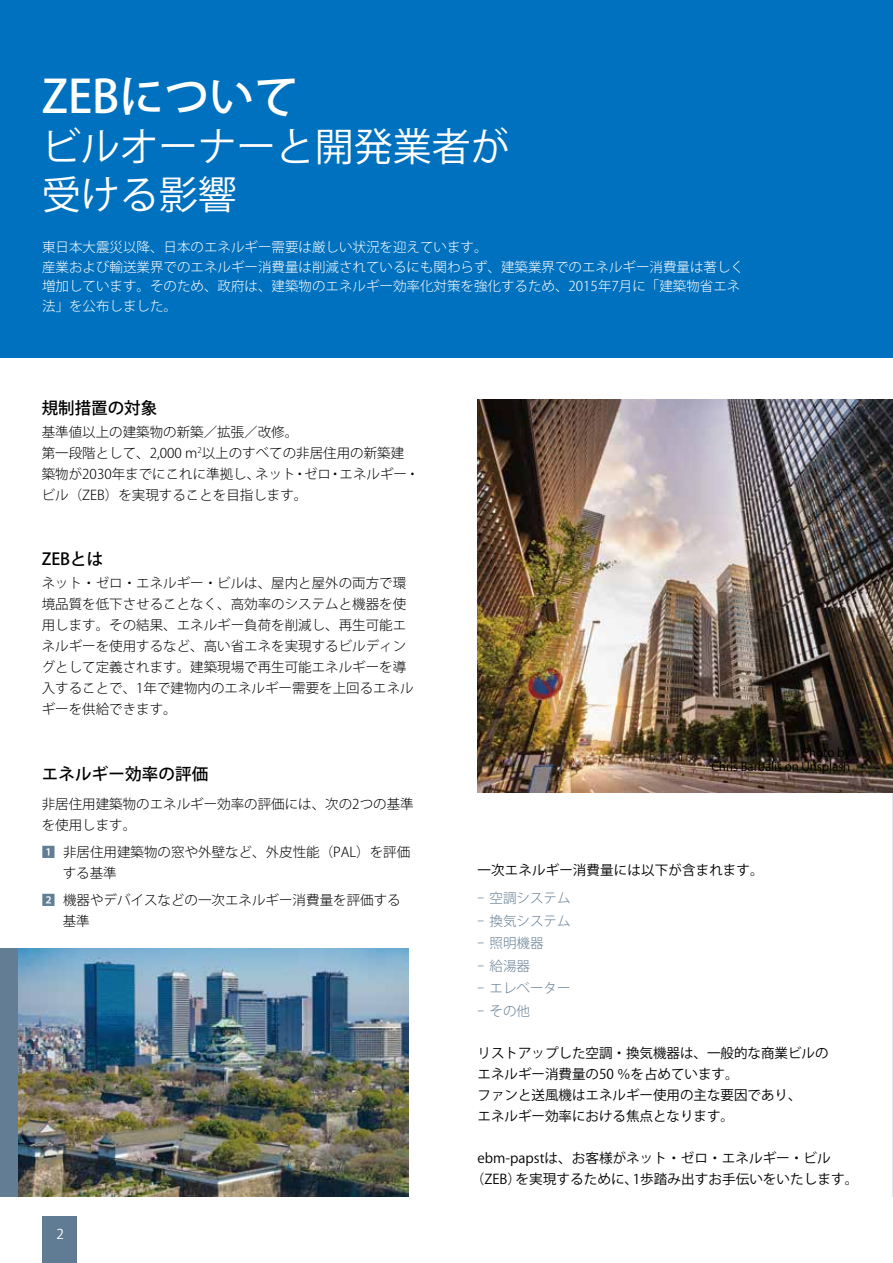
<style>
.page{position:relative;width:893px;height:1263px;background:#fff}
.page>*{position:absolute;margin:0;border:0;box-sizing:border-box;transform-origin:0 0}
.t1{font:500 45px "Koz Go Pro";color:#fff}
.t2{font:39px/48px "Koz Go Pro";color:#fff}
.t3{font:500 16.5px "Koz Go Pro";color:#000}
.t4{font:300 13.5px/21px "Koz Go Pro";color:#000}
.t5{font:13.5px/21px "Koz Go Pro";color:#000}
.t6{font:300 13.5px/19.5px "Koz Go Pro";color:#fff}
.t7{font:300 13.5px "Koz Go Pro";color:#637e94}
.t8{font:13.5px "Koz Go Pro";color:#fff}
.t9{font:12px/13.5px "Koz Go Pro";letter-spacing:-.005em;color:#000;text-align:right}
.s1{font-weight:400;color:#637e94}
</style>
<div class="page">
<div style="left:43px;top:1216px;width:34px;height:47px;background:#607c94"></div>
<div style="left:0;top:0;width:893px;height:357px;background:#0071be"></div>
<img style="left:18px;top:948px;width:390px;height:248px">
<div style="left:0;top:948px;width:18px;height:248px;background:#637e94"></div>
<img style="left:477px;top:400px;width:416px;height:392px">
<h1 class="t1" style="left:42px;top:68px;width:259px">ZEBについて</h1>
<h2 class="t2" style="left:42px;top:124px;width:469px">ビルオーナーと開発業者が受ける影響</h2>
<p class="t6" style="left:42px;top:238px;width:704px">東日本大震災以降、日本のエネルギー需要は厳しい状況を迎えています。<br>産業および輸送業界でのエネルギー消費量は削減されているにも関わらず、建築業界でのエネルギー消費量は著しく増加しています。そのため、政府は、建築物のエネルギー効率化対策を強化するため、2015年7月に「建築物省エネ法」を公布しました。</p>
<p class="t3" style="left:42px;top:397px;width:117px">規制措置の対象</p>
<p class="t4" style="left:42px;top:421px;width:379px">基準値以上の建築物の新築／拡張／改修。<br>第一段階として、2,000 m<sup>2</sup>以上のすべての非居住用の新築建築物が2030年までにこれに準拠し、ネット・ゼロ・エネルギー・ビル（ZEB）を実現することを目指します。</p>
<p class="t3" style="left:42px;top:549px;width:63px">ZEBとは</p>
<p class="t4" style="left:42px;top:573px;width:373px">ネット・ゼロ・エネルギー・ビルは、屋内と屋外の両方で環境品質を低下させることなく、高効率のシステムと機器を使用します。その結果、エネルギー負荷を削減し、再生可能エネルギーを使用するなど、高い省エネを実現するビルディングとして定義されます。建築現場で再生可能エネルギーを導入することで、1年で建物内のエネルギー需要を上回るエネルギーを供給できます。</p>
<p class="t3" style="left:42px;top:763px;width:168px">エネルギー効率の評価</p>
<p class="t4" style="left:42px;top:793px;width:373px">非居住用建築物のエネルギー効率の評価には、次の2つの基準を使用します。</p>
<p class="t4" style="left:63px;top:841px;width:349px;text-indent:-21px"><span class="s1">1</span> 非居住用建築物の窓や外壁など、外皮性能（PAL）を評価する基準</p>
<p class="t4" style="left:63px;top:889px;width:339px;text-indent:-21px"><span class="s1">2</span> 機器やデバイスなどの一次エネルギー消費量を評価する基準</p>
<p class="t8" style="left:56px;top:1225px;width:9px">2</p>
<p class="t9" style="left:711px;top:747px;width:140px">Photo by<br>Chris Barbalis on Unsplash</p>
<p class="t5" style="left:477px;top:859px;width:288px">一次エネルギー消費量には以下が含まれます。</p>
<p class="t7" style="left:477px;top:889px;width:95px">- 空調システム</p>
<p class="t7" style="left:477px;top:912px;width:95px">- 換気システム</p>
<p class="t7" style="left:477px;top:934px;width:68px">- 照明機器</p>
<p class="t7" style="left:477px;top:957px;width:54px">- 給湯器</p>
<p class="t7" style="left:477px;top:979px;width:95px">- エレベーター</p>
<p class="t7" style="left:477px;top:1002px;width:54px">- その他</p>
<p class="t5" style="left:477px;top:1042px;width:352px">リストアップした空調・換気機器は、一般的な商業ビルのエネルギー消費量の50 ％を占めています。<br>ファンと送風機はエネルギー使用の主な要因であり、<br>エネルギー効率における焦点となります。</p>
<p class="t5" style="left:471px;top:1147px;width:389px;text-indent:7px">ebm-papstは、お客様がネット・ゼロ・エネルギー・ビル（ZEB）を実現するために、1歩踏み出すお手伝いをいたします。</p>
</div>
